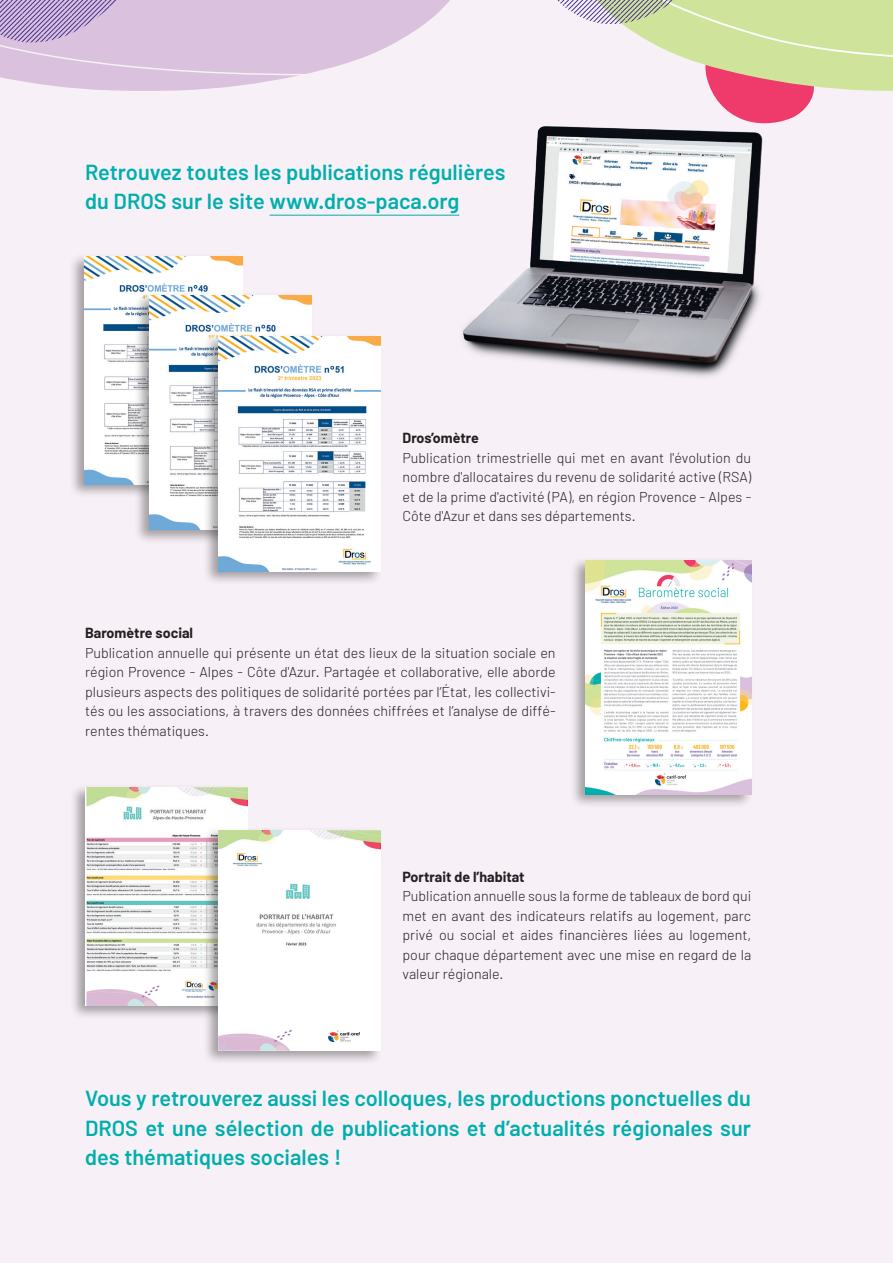
<style>
.page{position:relative;width:893px;height:1263px;background:#f7f1f7}
.page>*{position:absolute;margin:0;border:0;box-sizing:border-box;transform-origin:0 0}
.t1{font:600 21.75px/29.2px "Barlow";color:#00afad;text-align:justify}
.t2{font:300 14.25px/19.5px "Barlow";color:#231f20;text-align:justify}
.t3{font:700 14.25px "Barlow";color:#231f20}
</style>
<div class="page">
<svg style="left:557px;top:0;width:336px;height:93px"></svg>
<svg style="left:0;top:0;width:450px;height:91px"></svg>
<hr style="left:270px;top:215px;width:189px;height:1px;background:#00afad">
<img style="left:429px;top:93px;width:385px;height:284px">
<div style="left:69px;top:253px;width:176px;height:246px;background:#231f20;opacity:.4"></div>
<img style="left:85px;top:257px;width:157px;height:227px">
<div style="left:134px;top:292px;width:180px;height:252px;background:#231f20;opacity:.4"></div>
<img style="left:150px;top:296px;width:162px;height:234px">
<div style="left:203px;top:333px;width:180px;height:252px;background:#231f20;opacity:.4"></div>
<img style="left:219px;top:337px;width:162px;height:234px">
<div style="left:69px;top:784px;width:181px;height:236px;background:#231f20;opacity:.4"></div>
<img style="left:85px;top:787px;width:162px;height:219px">
<div style="left:570px;top:556px;width:184px;height:252px;background:#231f20;opacity:.4"></div>
<img style="left:586px;top:560px;width:165px;height:234px">
<div style="left:203px;top:826px;width:180px;height:239px;background:#231f20;opacity:.4"></div>
<img style="left:219px;top:830px;width:162px;height:221px">
<h1 class="t1" style="left:85px;top:157px;width:422px">Retrouvez toutes les publications régulières du DROS sur le site www.dros-paca.org</h1>
<p class="t3" style="left:403px;top:429px;width:78px">Dros’omètre</p>
<p class="t2" style="left:403px;top:447px;width:350px">Publication trimestrielle qui met en avant l'évolution du nombre d'allocataires du revenu de solidarité active (RSA) et de la prime d'activité (PA), en région Provence - Alpes - Côte d'Azur et dans ses départements.</p>
<p class="t3" style="left:85px;top:624px;width:110px">Baromètre social</p>
<p class="t2" style="left:85px;top:642px;width:472px">Publication annuelle qui présente un état des lieux de la situation sociale en région Provence - Alpes - Côte d'Azur. Partagée et collaborative, elle aborde plusieurs aspects des politiques de solidarité portées par l’État, les collectivi&shy;tés ou les associations, à travers des données chiffrées et l’analyse de diffé&shy;rentes thématiques.</p>
<p class="t3" style="left:403px;top:868px;width:124px">Portrait de l’habitat</p>
<p class="t2" style="left:403px;top:886px;width:350px">Publication annuelle sous la forme de tableaux de bord qui met en avant des indicateurs relatifs au logement, parc privé ou social et aides financières liées au logement, pour chaque département avec une mise en regard de la valeur régionale.</p>
<h1 class="t1" style="left:85px;top:1083px;width:667px">Vous y retrouverez aussi les colloques, les productions ponctuelles du DROS et une sélection de publications et d’actualités régionales sur des thématiques sociales !</h1>
</div>
